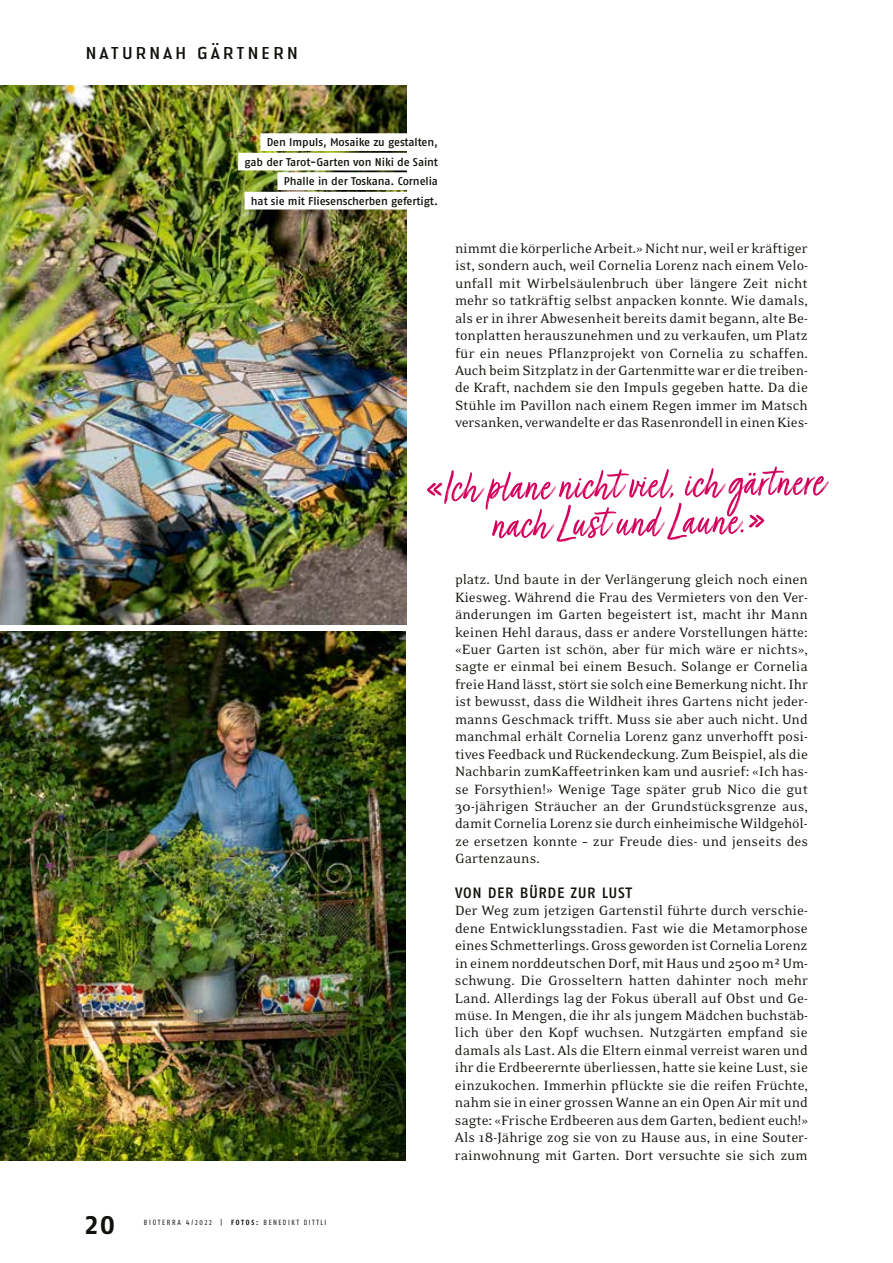
<style>
.page{position:relative;width:893px;height:1263px;background:#fff}
.page>*{position:absolute;margin:0;border:0;box-sizing:border-box;transform-origin:0 0}
.t1{font:51.15px/37.8px "Turbinado Light Dry Pro";color:#d2005c;text-align:center}
.t2{font:700 27px "Fago No Lf";color:#12120d}
.t3{font:18px "Authentic Sans Pro";letter-spacing:.1em;color:#12120d}
.t4{font:15.3px/17.4px "Eidetic Neo OT";letter-spacing:-.005em;color:#12120d;text-align:justify}
.t5{font:500 15px "Fago No";letter-spacing:.04em;color:#12120d}
.t6{font:500 11.25px/19.5px "Fago No";letter-spacing:-.01em;color:#12120d;text-align:right}
.t7{font:7.5px "Fago Co Lf";letter-spacing:.24em;color:#12120d}
.s1{font-family:"Fago Co";font-weight:700}
.s2{font-family:"Fago Co"}
</style>
<div class="page">
<img style="left:0;top:85px;width:406px;height:539px">
<img style="left:0;top:631px;width:406px;height:530px">
<div style="left:260px;top:133px;width:184px;height:18px;background:#fff"></div>
<div style="left:238px;top:153px;width:206px;height:17px;background:#fff"></div>
<div style="left:277px;top:172px;width:167px;height:18px;background:#fff"></div>
<div style="left:244px;top:192px;width:200px;height:17px;background:#fff"></div>
<p class="t3" style="left:85px;top:41px;width:215px">NATURNAH GÄRTNERN</p>
<p class="t6" style="left:245px;top:132px;width:195px">Den Impuls, Mosaike zu gestalten,<br>gab der Tarot-Garten von Niki de Saint Phalle in der Toskana. Cornelia<br>hat sie mit Fliesenscherben gefertigt.</p>
<p class="t4" style="left:455px;top:240px;width:354px">nimmt die körperliche Arbeit.» Nicht nur, weil er kräftiger ist, sondern auch, weil Cornelia Lorenz nach einem Velo&shy;unfall mit Wirbelsäulenbruch über längere Zeit nicht mehr so tatkräftig selbst anpacken konnte. Wie damals, als er in ihrer Abwesenheit bereits damit begann, alte Be&shy;tonplatten herauszunehmen und zu verkaufen, um Platz für ein neues Pflanzprojekt von Cornelia zu schaffen.<br>Auch beim Sitzplatz in der Gartenmitte war er die treiben&shy;de Kraft, nachdem sie den Impuls gegeben hatte. Da die Stühle im Pavillon nach einem Regen immer im Matsch versanken, verwandelte er das Rasenrondell in einen Kies-</p>
<h1 class="t1" style="left:426px;top:473px;width:400px;rotate:-1deg">«Ich plane nicht viel, ich gärtnere nach Lust und Laune.»</h1>
<h2 class="t2" style="left:85px;top:1209px;width:32px">20</h2>
<p class="t7" style="left:144px;top:1218px;width:184px">BIOTERRA 4/2022 | <span class="s1">FOTOS:</span> <span class="s2">BENEDIKT DITTLI</span></p>
<p class="t4" style="left:455px;top:571px;width:355px">platz. Und baute in der Verlängerung gleich noch einen Kiesweg. Während die Frau des Vermieters von den Ver&shy;änderungen im Garten begeistert ist, macht ihr Mann keinen Hehl daraus, dass er andere Vorstellungen hätte: «Euer Garten ist schön, aber für mich wäre er nichts», sagte er einmal bei einem Besuch. Solange er Cornelia freie Hand lässt, stört sie solch eine Bemerkung nicht. Ihr ist bewusst, dass die Wildheit ihres Gartens nicht jeder&shy;manns Geschmack trifft. Muss sie aber auch nicht. Und manchmal erhält Cornelia Lorenz ganz unverhofft posi&shy;tives Feedback und Rückendeckung. Zum Beispiel, als die Nachbarin zumKaffeetrinken kam und ausrief: «Ich has&shy;se Forsythien!» Wenige Tage später grub Nico die gut 30-jährigen Sträucher an der Grundstücksgrenze aus, damit Cornelia Lorenz sie durch einheimische Wildgehöl&shy;ze ersetzen konnte – zur Freude dies- und jenseits des Gartenzauns.</p>
<p class="t5" style="left:455px;top:884px;width:178px">VON DER BÜRDE ZUR LUST</p>
<p class="t4" style="left:455px;top:902px;width:355px">Der Weg zum jetzigen Gartenstil führte durch verschie&shy;dene Entwicklungsstadien. Fast wie die Metamorphose eines Schmetterlings. Gross geworden ist Cornelia Lorenz in einem norddeutschen Dorf, mit Haus und 2500 m2 Um&shy;schwung. Die Grosseltern hatten dahinter noch mehr Land. Allerdings lag der Fokus überall auf Obst und Ge&shy;müse. In Mengen, die ihr als jungem Mädchen buchstäb&shy;lich über den Kopf wuchsen. Nutzgärten empfand sie damals als Last. Als die Eltern einmal verreist waren und ihr die Erdbeerernte überliessen, hatte sie keine Lust, sie einzukochen. Immerhin pflückte sie die reifen Früchte, nahm sie in einer grossen Wanne an ein Open Air mit und sagte: «Frische Erdbeeren aus dem Garten, bedient euch!» Als 18-Jährige zog sie von zu Hause aus, in eine Souter&shy;rainwohnung mit Garten. Dort versuchte sie sich zum</p>
</div>
